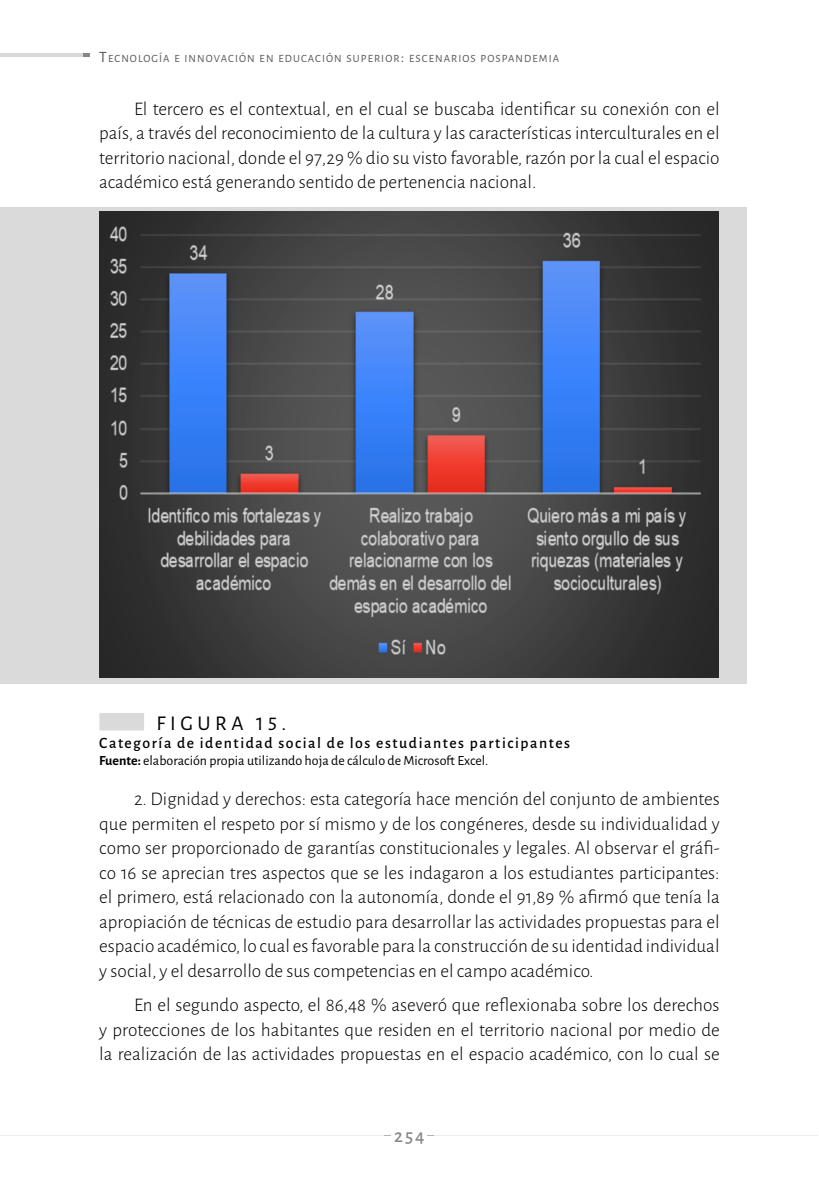
<style>
.page{position:relative;width:819px;height:1191px;background:#fff}
.page>*{position:absolute;margin:0;border:0;box-sizing:border-box;transform-origin:0 0}
.t1{font:21px "Alegreya Sans";letter-spacing:.215em;color:#000}
.t2{font:300 19.25px/24.5px "Alegreya Sans";color:#000;text-align:justify}
.t3{font:500 19.25px "Alegreya Sans";color:#878787}
.t4{font:500 15.75px "Alegreya Sans";letter-spacing:.1em;color:#000}
.t5{font:14px "Alegreya Sans";color:#000}
.t6{font:11.03px "Alegreya Sans";letter-spacing:.1em;color:#575756}
.s1{font-size:15.75px}
.s2{font-weight:700}
</style>
<div class="page">
<div style="left:0;top:207px;width:746px;height:477px;background:#dadada"></div>
<img style="left:99px;top:212px;width:619px;height:465px">
<div style="left:99px;top:713px;width:45px;height:17px;background:#dadada"></div>
<hr style="left:0;top:54px;width:89px;height:3px;background:#dadada">
<svg style="left:83px;top:54px;width:6px;height:3px"></svg>
<hr style="left:0;top:1135px;width:390px;height:1px;background:#ededed">
<hr style="left:427px;top:1135px;width:390px;height:1px;background:#ededed">
<p class="t6" style="left:99px;top:51px;width:461px"><span class="s1">T</span>ECNOLOGÍA E INNOVACIÓN EN EDUCACIÓN SUPERIOR<span class="s1">:</span> ESCENARIOS POSPANDEMIA</p>
<p class="t2" style="left:99px;top:96px;width:622px;text-indent:35px">El tercero es el contextual, en el cual se buscaba identificar su conexión con el país, a través del reconocimiento de la cultura y las características interculturales en el territorio nacional, donde el 97,29 % dio su visto favorable, razón por la cual el espacio académico está generando sentido de pertenencia nacional.</p>
<p class="t1" style="left:157px;top:709px;width:131px">FIGURA 15.</p>
<p class="t4" style="left:99px;top:732px;width:472px">Categoría de identidad social de los estudiantes participantes</p>
<p class="t5" style="left:99px;top:751px;width:390px"><span class="s2">Fuente:</span> elaboración propia utilizando hoja de cálculo de Microsoft Excel.</p>
<p class="t2" style="left:99px;top:786px;width:622px;text-indent:35px">2. Dignidad y derechos: esta categoría hace mención del conjunto de ambientes que permiten el respeto por sí mismo y de los congéneres, desde su individualidad y como ser proporcionado de garantías constitucionales y legales. Al observar el gráfi&shy;co 16 se aprecian tres aspectos que se les indagaron a los estudiantes participantes: el primero, está relacionado con la autonomía, donde el 91,89 % afirmó que tenía la apropiación de técnicas de estudio para desarrollar las actividades propuestas para el espacio académico, lo cual es favorable para la construcción de su identidad individual y social, y el desarrollo de sus competencias en el campo académico.</p>
<p class="t2" style="left:99px;top:992px;width:622px;text-indent:35px">En el segundo aspecto, el 86,48 % aseveró que reflexionaba sobre los derechos y protecciones de los habitantes que residen en el territorio nacional por medio de la realización de las actividades propuestas en el espacio académico, con lo cual se</p>
<p class="t3" style="left:394px;top:1122px;width:32px">254</p>
</div>
